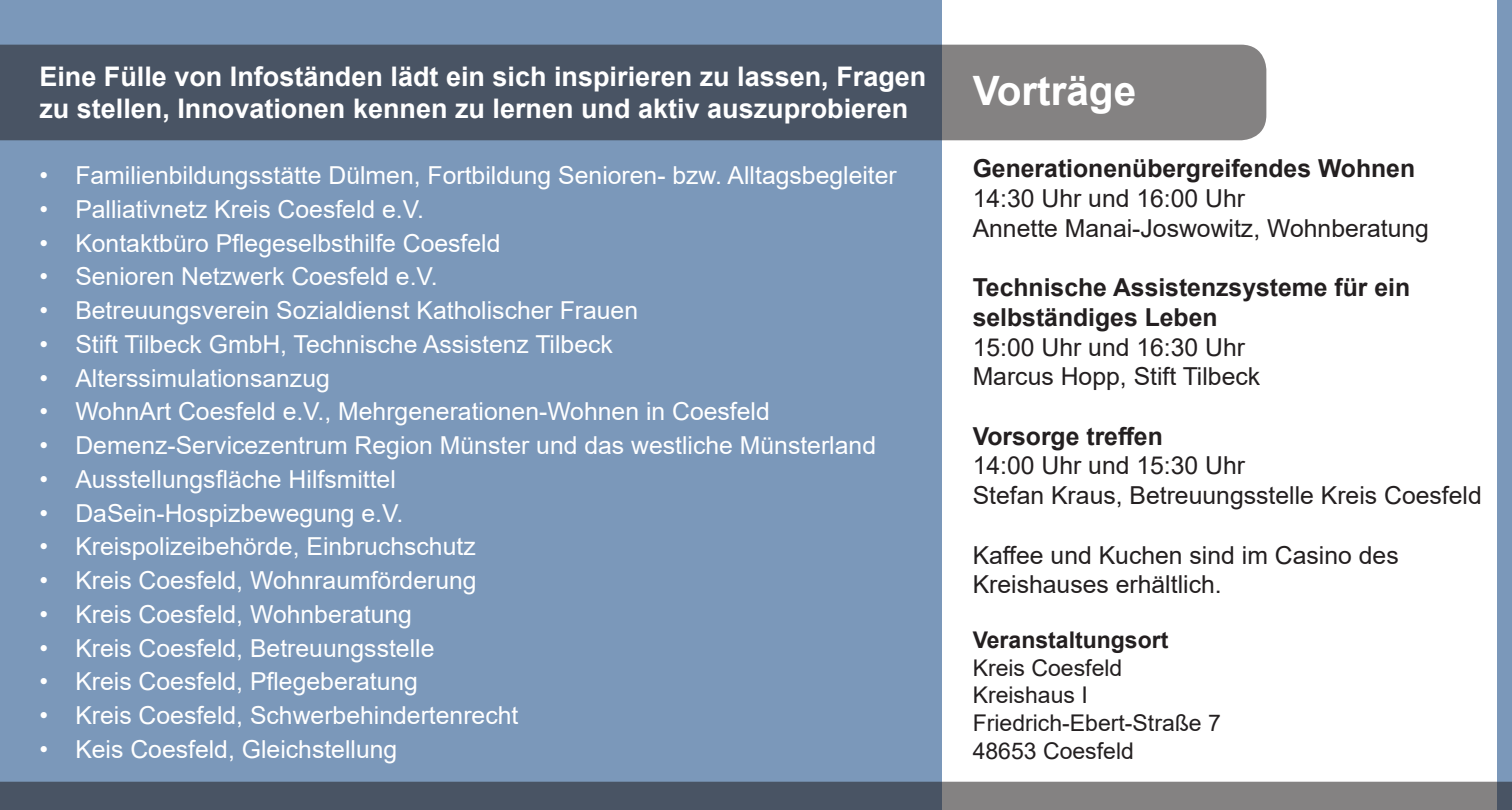
<style>
.page{position:relative;width:1512px;height:810px;background:#fff}
.page>*{position:absolute;margin:0;border:0;box-sizing:border-box;transform-origin:0 0}
.t1{font:700 40.5px "Arial";color:#fff}
.t2{font:700 27px/32.4px "Arial";color:#fff}
.t3{font:24.75px "Arial";color:#fff}
.t4{font:24.75px/29.7px "Arial";color:#231f20}
.t5{font:700 24.75px/29.7px "Arial";color:#231f20}
.t6{font:22.95px/27.7px "Arial";color:#231f20}
.t7{font:700 22.95px "Arial";color:#231f20}
</style>
<div class="page">
<div style="left:0;top:0;width:941px;height:810px;background:#7b98ba"></div>
<div style="left:1497px;top:0;width:15px;height:810px;background:#7b98ba"></div>
<svg style="left:0;top:45px;width:1266px;height:95px;background:#585f6b"></svg>
<svg style="left:0;top:782px;width:1512px;height:28px;background:#5e646f"></svg>
<p class="t2" style="left:39px;top:60px;width:888px">Eine Fülle von Infoständen lädt ein sich inspirieren zu lassen, Fragen zu stellen, Innovationen kennen zu lernen und aktiv auszuprobieren</p>
<p class="t3" style="left:39px;top:158px;width:859px">• Familienbildungsstätte Dülmen, Fortbildung Senioren- bzw. Alltagsbegleiter</p>
<p class="t3" style="left:39px;top:192px;width:386px">• Palliativnetz Kreis Coesfeld e.V.</p>
<p class="t3" style="left:39px;top:226px;width:463px">• Kontaktbüro Pflegeselbsthilfe Coesfeld</p>
<p class="t3" style="left:39px;top:260px;width:400px">• Senioren Netzwerk Coesfeld e.V.</p>
<p class="t3" style="left:39px;top:293px;width:600px">• Betreuungsverein Sozialdienst Katholischer Frauen</p>
<p class="t3" style="left:39px;top:327px;width:575px">• Stift Tilbeck GmbH, Technische Assistenz Tilbeck</p>
<p class="t3" style="left:39px;top:361px;width:292px">• Alterssimulationsanzug</p>
<p class="t3" style="left:39px;top:395px;width:732px">• WohnArt Coesfeld e.V., Mehrgenerationen-Wohnen in Coesfeld</p>
<p class="t3" style="left:39px;top:428px;width:838px">• Demenz-Servicezentrum Region Münster und das westliche Münsterland</p>
<p class="t3" style="left:39px;top:462px;width:358px">• Ausstellungsfläche Hilfsmittel</p>
<p class="t3" style="left:39px;top:496px;width:365px">• DaSein-Hospizbewegung e.V.</p>
<p class="t3" style="left:39px;top:530px;width:438px">• Kreispolizeibehörde, Einbruchschutz</p>
<p class="t3" style="left:39px;top:563px;width:439px">• Kreis Coesfeld, Wohnraumförderung</p>
<p class="t3" style="left:39px;top:597px;width:374px">• Kreis Coesfeld, Wohnberatung</p>
<p class="t3" style="left:39px;top:631px;width:397px">• Kreis Coesfeld, Betreuungsstelle</p>
<p class="t3" style="left:39px;top:665px;width:380px">• Kreis Coesfeld, Pflegeberatung</p>
<p class="t3" style="left:39px;top:699px;width:480px">• Kreis Coesfeld, Schwerbehindertenrecht</p>
<p class="t3" style="left:39px;top:732px;width:359px">• Keis Coesfeld, Gleichstellung</p>
<h1 class="t1" style="left:972px;top:62px;width:165px">Vorträge</h1>
<p class="t5" style="left:972px;top:154px;width:444px">Generationenübergreifendes Wohnen</p>
<p class="t4" style="left:972px;top:183px;width:458px">14:30 Uhr und 16:00 Uhr<br>Annette Manai-Joswowitz, Wohnberatung</p>
<p class="t5" style="left:972px;top:273px;width:439px">Technische Assistenzsysteme für ein selbständiges Leben</p>
<p class="t4" style="left:972px;top:332px;width:289px">15:00 Uhr und 16:30 Uhr<br>Marcus Hopp, Stift Tilbeck</p>
<p class="t5" style="left:972px;top:421px;width:192px">Vorsorge treffen</p>
<p class="t4" style="left:972px;top:451px;width:510px">14:00 Uhr und 15:30 Uhr<br>Stefan Kraus, Betreuungsstelle Kreis Coesfeld</p>
<p class="t4" style="left:972px;top:540px;width:427px">Kaffee und Kuchen sind im Casino des<br>Kreishauses erhältlich.</p>
<p class="t7" style="left:972px;top:624px;width:197px">Veranstaltungsort</p>
<p class="t6" style="left:972px;top:654px;width:250px">Kreis Coesfeld<br>Kreishaus I<br>Friedrich-Ebert-Straße 7<br>48653 Coesfeld</p>
</div>
